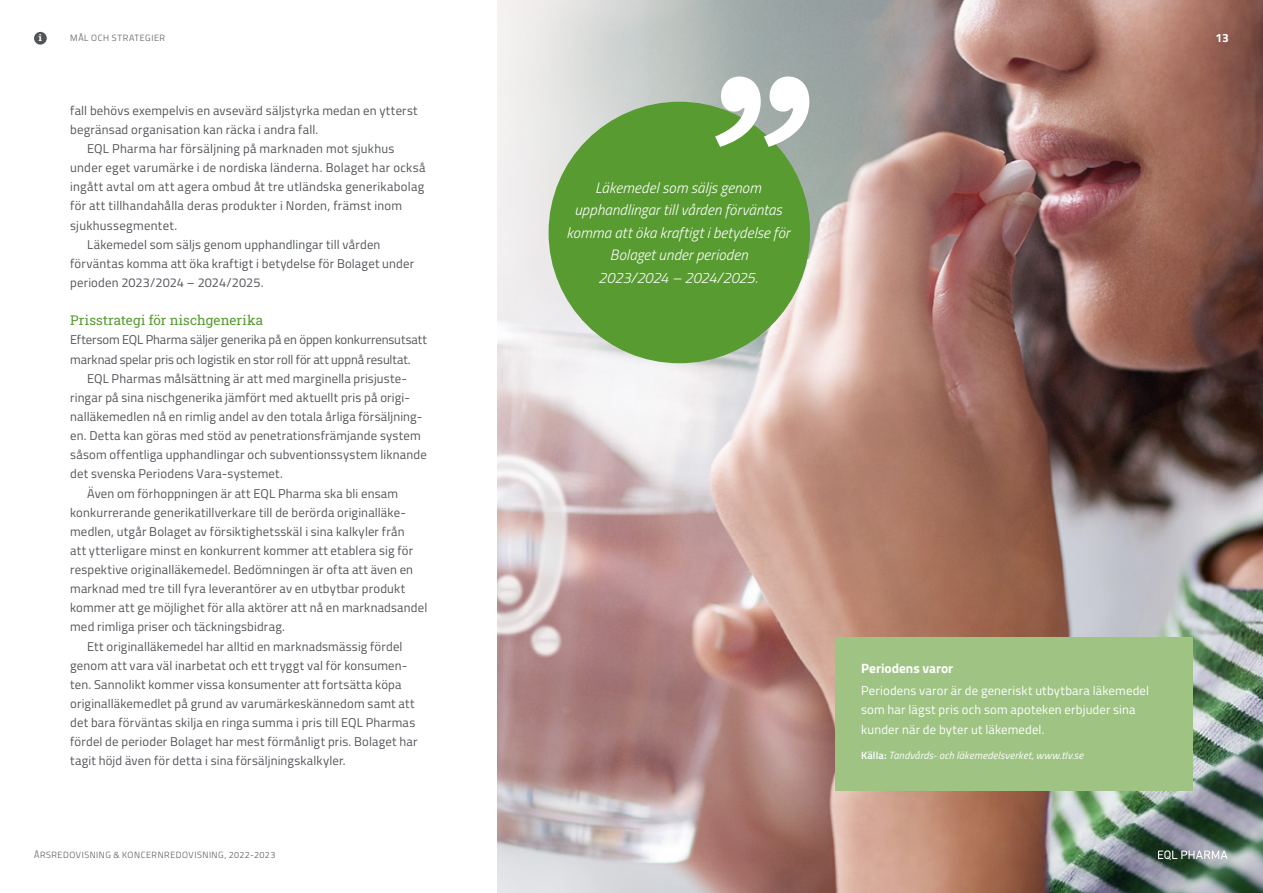
<style>
.page{position:relative;width:1263px;height:893px;background:#fff}
.page>*{position:absolute;margin:0;border:0;box-sizing:border-box;transform-origin:0 0}
.t1{font:italic 300 15px/22.5px "Titillium";letter-spacing:.005em;color:#fff;text-align:center}
.t2{font:13.5px "Roboto Slab";letter-spacing:.01em;color:#589b31}
.t3{font:700 13.5px "Titillium";color:#fff}
.t4{font:12.75px "Titillium";letter-spacing:.015em;color:#54555a}
.t5{font:12.75px/19.2px "Titillium";letter-spacing:.01em;color:#fff}
.t6{font:12.75px "Titillium";letter-spacing:-.005em;color:#54555a}
.t7{font:12.75px "Titillium";letter-spacing:-.01em;color:#54555a}
.t8{font:700 12px "Titillium";color:#fff}
.t9{font:italic 10.5px "Titillium";letter-spacing:.015em;color:#fff}
.t10{font:300 9px "Titillium";letter-spacing:.055em;color:#54555a}
.t11{font:900 9px "Roboto Slab";color:#fff}
.s1{font-weight:600;font-style:normal}
</style>
<div class="page">
<img style="left:497px;top:0;width:766px;height:893px">
<div style="left:836px;top:638px;width:357px;height:153px;background:#9ec383"></div>
<div style="left:549px;top:102px;width:261px;height:261px;background:#589b31;border-radius:50%"></div>
<svg style="left:715px;top:77px;width:94px;height:70px"></svg>
<div style="left:34px;top:32px;width:13px;height:13px;background:#54555a;border-radius:50%"></div>
<svg style="left:1149px;top:842px;width:87px;height:25px"></svg>
<svg style="left:1158px;top:850px;width:69px;height:10px"></svg>
<p class="t10" style="left:70px;top:32px;width:94px">MÅL OCH STRATEGI ER</p>
<p class="t11" style="left:39px;top:32px;width:4px">i</p>
<p class="t8" style="left:1215px;top:29px;width:15px">13</p>
<p class="t4" style="left:70px;top:101px;width:349px">fall behövs exempelvis en avsevärd säljstyrka medan en ytterst</p>
<p class="t4" style="left:70px;top:120px;width:249px">begränsad organisation kan räcka i andra fall.</p>
<p class="t4" style="left:87px;top:139px;width:309px">EQL Pharma har försäljning på marknaden mot sjukhus</p>
<p class="t4" style="left:70px;top:158px;width:357px">under eget varumärke i de nordiska länderna. Bolaget har också</p>
<p class="t4" style="left:70px;top:178px;width:356px">ingått avtal om att agera ombud åt tre utländska generikabolag</p>
<p class="t4" style="left:70px;top:197px;width:334px">för att tillhandahålla deras produkter i Norden, främst inom</p>
<p class="t4" style="left:70px;top:216px;width:109px">sjukhussegmentet.</p>
<p class="t4" style="left:87px;top:235px;width:295px">Läkemedel som säljs genom upphandlingar till vården</p>
<p class="t4" style="left:70px;top:254px;width:345px">förväntas komma att öka kraftigt i betydelse för Bolaget under</p>
<p class="t4" style="left:70px;top:273px;width:195px">perioden 2023/2024 – 2024/2025.</p>
<p class="t2" style="left:70px;top:311px;width:195px">Prisstrategi för nischgenerika</p>
<p class="t7" style="left:70px;top:331px;width:358px">Eftersom EQL Pharma säljer generika på en öppen konkurrensutsatt</p>
<p class="t6" style="left:70px;top:350px;width:342px">marknad spelar pris och logistik en stor roll för att uppnå resultat.</p>
<p class="t4" style="left:87px;top:369px;width:321px">EQL Pharmas målsättning är att med marginella prisjuste-</p>
<p class="t4" style="left:70px;top:388px;width:341px">ringar på sina nischgenerika jämfört med aktuellt pris på origi-</p>
<p class="t4" style="left:70px;top:407px;width:354px">nalläkemedlen nå en rimlig andel av den totala årliga försäljning-</p>
<p class="t4" style="left:70px;top:426px;width:352px">en. Detta kan göras med stöd av penetrationsfrämjande system</p>
<p class="t4" style="left:70px;top:445px;width:358px">såsom offentliga upphandlingar och subventionssystem liknande</p>
<p class="t4" style="left:70px;top:465px;width:214px">det svenska Periodens Vara-systemet.</p>
<p class="t4" style="left:87px;top:484px;width:313px">Även om förhoppningen är att EQL Pharma ska bli ensam</p>
<p class="t4" style="left:70px;top:503px;width:337px">konkurrerande generikatillverkare till de berörda originalläke-</p>
<p class="t4" style="left:70px;top:522px;width:336px">medlen, utgår Bolaget av försiktighetsskäl i sina kalkyler från</p>
<p class="t4" style="left:70px;top:541px;width:344px">att ytterligare minst en konkurrent kommer att etablera sig för</p>
<p class="t4" style="left:70px;top:560px;width:344px">respektive originalläkemedel. Bedömningen är ofta att även en</p>
<p class="t4" style="left:70px;top:579px;width:337px">marknad med tre till fyra leverantörer av en utbytbar produkt</p>
<p class="t4" style="left:70px;top:598px;width:359px">kommer att ge möjlighet för alla aktörer att nå en marknadsandel</p>
<p class="t4" style="left:70px;top:618px;width:216px">med rimliga priser och täckningsbidrag.</p>
<p class="t4" style="left:87px;top:637px;width:317px">Ett originalläkemedel har alltid en marknadsmässig fördel</p>
<p class="t4" style="left:70px;top:656px;width:339px">genom att vara väl inarbetat och ett tryggt val för konsumen-</p>
<p class="t4" style="left:70px;top:675px;width:333px">ten. Sannolikt kommer vissa konsumenter att fortsätta köpa</p>
<p class="t4" style="left:70px;top:694px;width:346px">originalläkemedlet på grund av varumärkeskännedom samt att</p>
<p class="t4" style="left:70px;top:713px;width:347px">det bara förväntas skilja en ringa summa i pris till EQL Pharmas</p>
<p class="t4" style="left:70px;top:732px;width:349px">fördel de perioder Bolaget har mest förmånligt pris. Bolaget har</p>
<p class="t4" style="left:70px;top:752px;width:277px">tagit höjd även för detta i sina försäljningskalkyler.</p>
<p class="t10" style="left:34px;top:848px;width:243px">ÅRSREDOVISNING &amp; KONCERNREDOVISNING, 2022-2023</p>
<p class="t1" style="left:566px;top:175px;width:225px">Läkemedel som säljs genom upphandlingar till vården förväntas komma att öka kraftigt i betydelse för<br>Bolaget under perioden<br>2023/2024 – 2024/2025.</p>
<p class="t3" style="left:861px;top:658px;width:94px">Periodens varor</p>
<p class="t5" style="left:861px;top:681px;width:289px">Periodens varor är de generiskt utbytbara läkemedel som har lägst pris och som apoteken erbjuder sina kunder när de byter ut läkemedel.</p>
<p class="t9" style="left:861px;top:748px;width:224px"><span class="s1">Källa:</span> Tandvårds- och läkemedelsverket, www.tlv.se</p>
</div>
